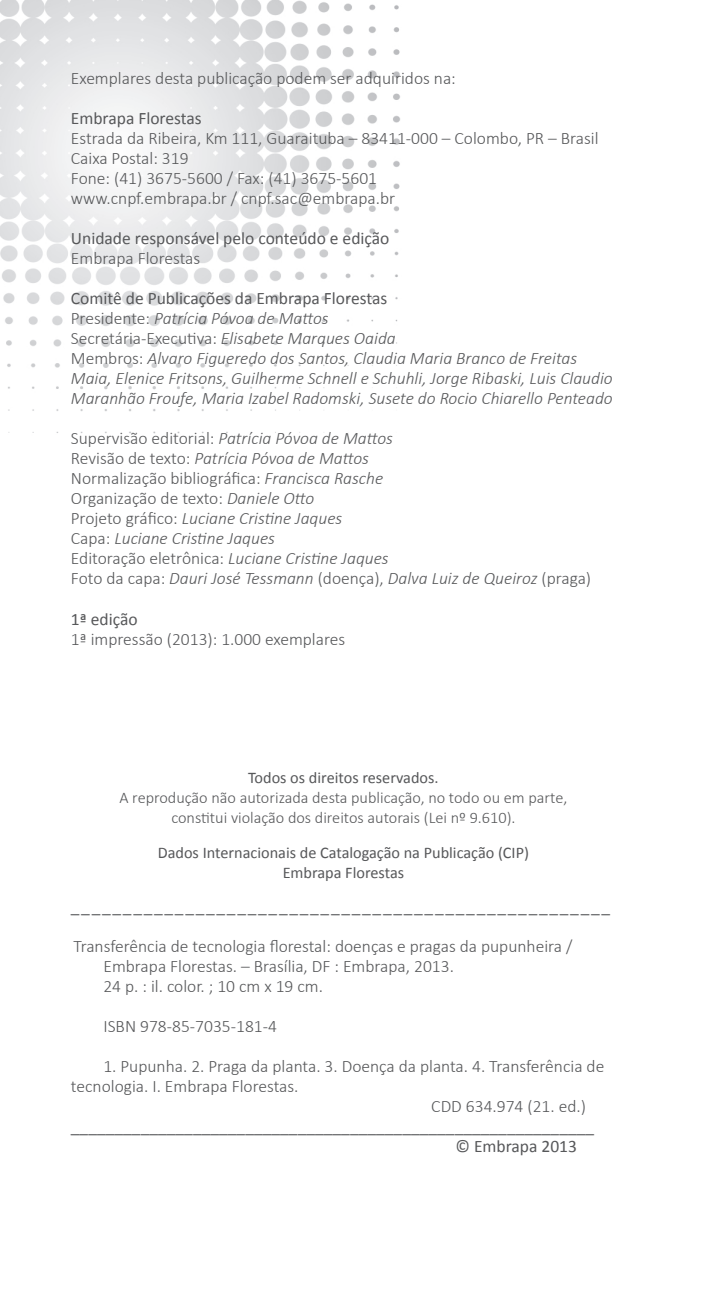
<style>
.page{position:relative;width:727px;height:1312px;background:#fff}
.page>*{position:absolute;margin:0;border:0;box-sizing:border-box;transform-origin:0 0}
.t1{font:italic 300 17.5px/20px "Calibri";color:#57585a}
.t2{font:300 17.5px/20px "Calibri";color:#57585a}
.t3{font:17.5px/20px "Calibri";color:#57585a}
.t4{font:300 16.25px/20px "Calibri";color:#57585a;text-align:center}
.t5{font:16.25px/20px "Calibri";color:#57585a;text-align:center}
.s1{font-weight:400;font-style:normal}
.s2{font-style:normal}
</style>
<div class="page">
<img style="left:0;top:0;width:400px;height:434px">
<p class="t2" style="left:71px;top:68px;width:386px">Exemplares desta publicação podem ser adquiridos na:</p>
<p class="t3" style="left:71px;top:108px;width:132px">Embrapa Florestas</p>
<p class="t2" style="left:71px;top:128px;width:529px">Estrada da Ribeira, Km 111, Guaraituba – 83411-000 – Colombo, PR – Brasil Caixa Postal: 319<br>Fone: (41) 3675-5600 / Fax: (41) 3675-5601<br>www.cnpf.embrapa.br / cnpf.sac@embrapa.br</p>
<p class="t3" style="left:71px;top:228px;width:320px">Unidade responsável pelo conteúdo e edição</p>
<p class="t2" style="left:71px;top:248px;width:131px">Embrapa Florestas</p>
<p class="t1" style="left:71px;top:288px;width:543px"><span class="s1">Comitê de Publicações da Embrapa Florestas<br></span><span class="s2">Presidente:</span> Patrícia Póvoa de Mattos<br><span class="s2">Secretária-Executiva:</span> Elisabete Marques Oaida<br><span class="s2">Membros:</span> Alvaro Figueredo dos Santos, Claudia Maria Branco de Freitas Maia, Elenice Fritsons, Guilherme Schnell e Schuhli, Jorge Ribaski, Luis Claudio Maranhão Froufe, Maria Izabel Radomski, Susete do Rocio Chiarello Penteado</p>
<p class="t1" style="left:71px;top:428px;width:521px"><span class="s2">Supervisão editorial:</span> Patrícia Póvoa de Mattos<br><span class="s2">Revisão de texto:</span> Patrícia Póvoa de Mattos<br><span class="s2">Normalização bibliográfica:</span> Francisca Rasche<br><span class="s2">Organização de texto:</span> Daniele Otto<br><span class="s2">Projeto gráfico:</span> Luciane Cristine Jaques<br><span class="s2">Capa:</span> Luciane Cristine Jaques<br><span class="s2">Editoração eletrônica:</span> Luciane Cristine Jaques<br><span class="s2">Foto da capa:</span> Dauri José Tessmann <span class="s2">(doença),</span> Dalva Luiz de Queiroz <span class="s2">(praga)</span></p>
<p class="t3" style="left:71px;top:608px;width:68px">1ª edição</p>
<p class="t2" style="left:71px;top:628px;width:276px">1ª impressão (2013): 1.000 exemplares</p>
<p class="t5" style="left:248px;top:767px;width:192px">Todos os direitos reservados.</p>
<p class="t4" style="left:119px;top:787px;width:449px">A reprodução não autorizada desta publicação, no todo ou em parte, constitui violação dos direitos autorais (Lei nº 9.610).</p>
<p class="t5" style="left:158px;top:842px;width:373px">Dados Internacionais de Catalogação na Publicação (CIP)<br>Embrapa Florestas</p>
<p class="t3" style="left:71px;top:895px;width:540px">____________________________________________________</p>
<p class="t2" style="left:103px;top:935px;width:470px;text-indent:-30px">Transferência de tecnologia florestal: doenças e pragas da pupunheira /<br>Embrapa Florestas. – Brasília, DF : Embrapa, 2013.<br>24 p. : il. color. ; 10 cm x 19 cm.</p>
<p class="t2" style="left:103px;top:1015px;width:175px">ISBN 978-85-7035-181-4</p>
<p class="t2" style="left:103px;top:1055px;width:502px">1. Pupunha. 2. Praga da planta. 3. Doença da planta. 4. Transferência de</p>
<p class="t2" style="left:71px;top:1075px;width:229px">tecnologia. I. Embrapa Florestas.</p>
<p class="t2" style="left:431px;top:1095px;width:156px">CDD 634.974 (21. ed.)</p>
<p class="t3" style="left:455px;top:1115px;width:140px;text-indent:-384px">____________________________________________________________ © Embrapa 2013</p>
</div>
